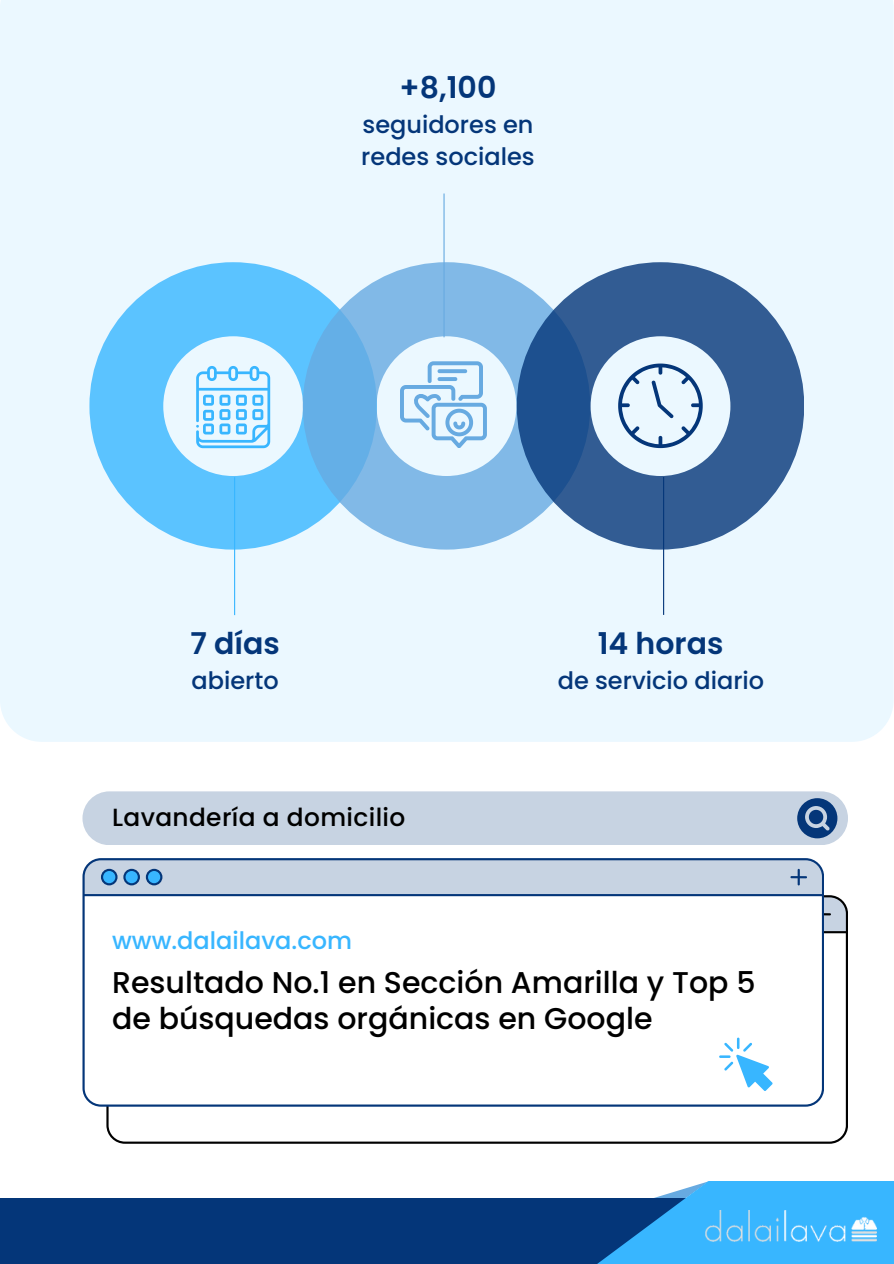
<style>
.page{position:relative;width:894px;height:1264px;background:#fff}
.page>*{position:absolute;margin:0;border:0;box-sizing:border-box;transform-origin:0 0}
.t1{font:500 30px/36px "Poppins";color:#000}
.t2{font:600 30px "Poppins";color:#043679}
.t3{font:500 24.9px "Poppins";letter-spacing:.015em;color:#000}
.t4{font:500 24px/32.7px "Poppins";color:#043679}
.t5{font:500 24px "Poppins";color:#38b6ff}
</style>
<div class="page">
<div style="left:0;top:0;width:893px;height:741px;background:#ebf8ff"></div>
<div style="left:0;top:1197px;width:893px;height:66px;background:#043679"></div>
<svg style="left:563px;top:1181px;width:330px;height:82px;fill:#38b6ff"></svg>
<svg style="left:89px;top:262px;width:213px;height:287px;background:#8cd5ff"></svg>
<svg style="left:302px;top:262px;width:214px;height:287px;background:#94c8ee"></svg>
<svg style="left:516px;top:262px;width:287px;height:287px;background:#698cb6"></svg>
<hr style="left:234px;top:477px;width:1px;height:138px;background:#38b6ff">
<hr style="left:443px;top:193px;width:1px;height:144px;background:#67aae1">
<hr style="left:663px;top:477px;width:1px;height:138px;background:#043679">
<svg style="left:196px;top:366px;width:74px;height:82px;background:#a7deff"></svg>
<svg style="left:400px;top:361px;width:86px;height:87px;background:#c1dff5"></svg>
<svg style="left:618px;top:363px;width:84px;height:85px;background:#bfd3e5"></svg>
<svg style="left:106px;top:905px;width:741px;height:238px"></svg>
<svg style="left:823px;top:870px;width:23px;height:62px"></svg>
<svg style="left:82px;top:858px;width:741px;height:248px"></svg>
<div style="left:82px;top:791px;width:765px;height:54px;background:#c7d3e2;border-radius:27px"></div>
<svg style="left:797px;top:798px;width:40px;height:40px"></svg>
<svg style="left:719px;top:1037px;width:53px;height:53px"></svg>
<img style="left:705px;top:1210px;width:171px;height:31px">
<p class="t2" style="left:399px;top:66px;width:98px">+8,100</p>
<p class="t4" style="left:361px;top:108px;width:175px">seguidores en redes sociales</p>
<p class="t2" style="left:190px;top:622px;width:91px">7 días</p>
<p class="t4" style="left:191px;top:664px;width:89px">abierto</p>
<p class="t3" style="left:112px;top:800px;width:295px">Lavandería a domicilio</p>
<p class="t5" style="left:112px;top:924px;width:241px">www.dalailava.com</p>
<p class="t2" style="left:597px;top:622px;width:127px">14 horas</p>
<p class="t4" style="left:557px;top:664px;width:208px">de servicio diario</p>
<p class="t1" style="left:112px;top:964px;width:644px">Resultado No.1 en Sección Amarilla y Top 5 de búsquedas orgánicas en Google</p>
</div>
